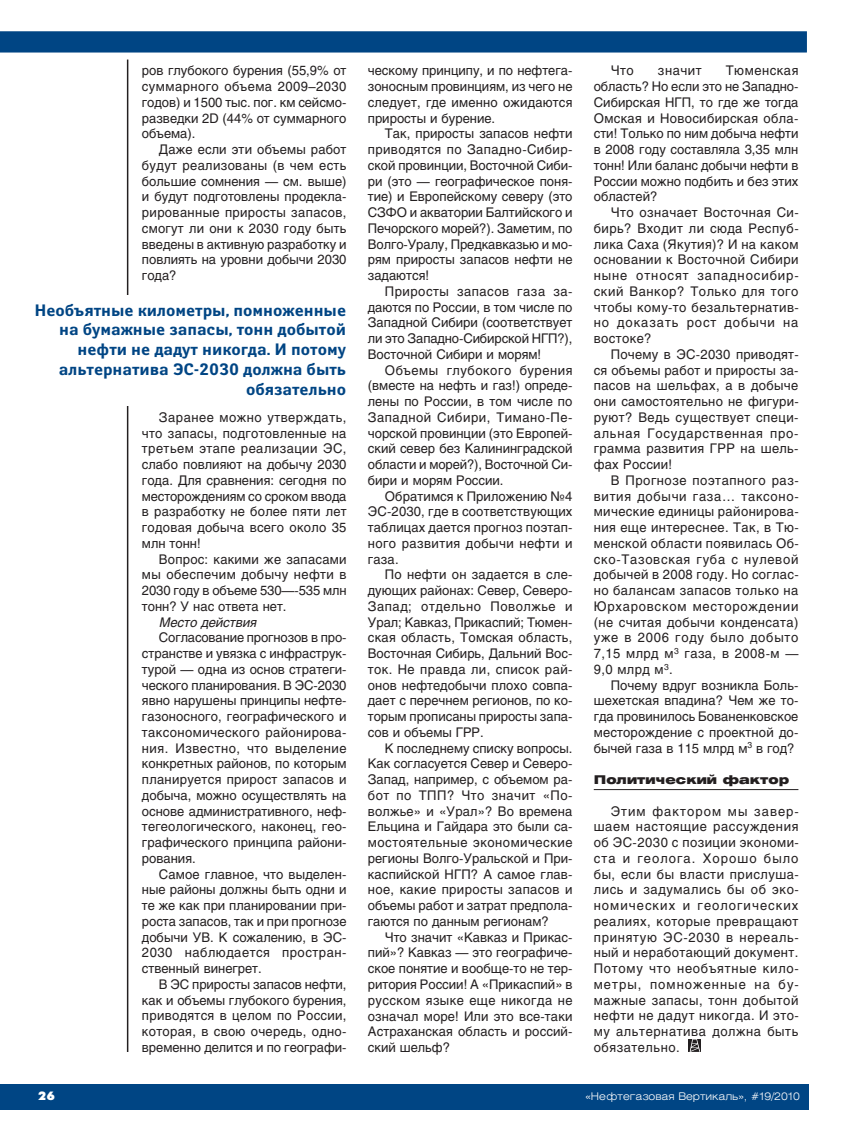
<style>
.page{position:relative;width:851px;height:1127px;background:#fff}
.page>*{position:absolute;margin:0;border:0;box-sizing:border-box;transform-origin:0 0}
.t1{font:700 16.5px/19.8px "Yanus C";color:#004584;text-align:right}
.t2{font:13.2px/15.8px "Helios";color:#231f20;text-align:justify}
.t3{font:italic 13.2px "Helios";color:#231f20}
.t4{font:900 12px "Helios Ext";letter-spacing:.005em;color:#231f20}
.t5{font:12px "Futura Futuris XC";color:#fff}
.t6{font:300 10.5px "Helios Ext";color:#fff}
</style>
<div class="page">
<div style="left:0;top:1084px;width:808px;height:26px;background:#004584"></div>
<hr style="left:593px;top:789px;width:205px;height:1px;background:#231f20">
<div style="left:688px;top:1039px;width:13px;height:12px;background:#231f20"></div>
<svg style="left:689px;top:1039px;width:11px;height:13px"></svg>
<svg style="left:0;top:31px;width:807px;height:22px;background:#084b88"></svg>
<hr style="left:127px;top:60px;width:1px;height:992px;background:#231f20">
<div style="left:34px;top:296px;width:312px;height:110px;background:#fff"></div>
<p class="t2" style="left:142px;top:64px;width:206px">ров глубокого бурения (55,9% от суммарного объема 2009–2030 годов) и 1500 тыс. пог. км сейсмо&shy;разведки 2D (44% от суммарного объема).</p>
<p class="t2" style="left:142px;top:143px;width:206px;text-indent:17px">Даже если эти объемы работ будут реализованы (в чем есть большие сомнения — см. выше) и будут подготовлены продекла&shy;рированные приросты запасов, смогут ли они к 2030 году быть введены в активную разработку и повлиять на уровни добычи 2030 года?</p>
<p class="t1" style="left:34px;top:301px;width:313px">Необъятные километры, помноженные на бумажные запасы, тонн добытой нефти не дадут никогда. И потому альтернатива ЭС-2030 должна быть обязательно</p>
<p class="t5" style="left:38px;top:1091px;width:18px">26</p>
<p class="t2" style="left:142px;top:411px;width:206px;text-indent:17px">Заранее можно утверждать, что запасы, подготовленные на третьем этапе реализации ЭС, слабо повлияют на добычу 2030 года. Для сравнения: сегодня по месторождениям со сроком ввода в разработку не более пяти лет годовая добыча всего около 35 млн тонн!</p>
<p class="t2" style="left:142px;top:552px;width:206px;text-indent:17px">Вопрос: какими же запасами мы обеспечим добычу нефти в 2030 году в объеме 530—-535 млн тонн? У нас ответа нет.</p>
<p class="t3" style="left:159px;top:617px;width:101px">Место действия</p>
<p class="t2" style="left:142px;top:631px;width:206px;text-indent:17px">Согласование прогнозов в про&shy;странстве и увязка с инфраструк&shy;турой — одна из основ стратеги&shy;ческого планирования. В ЭС-2030 явно нарушены принципы нефте&shy;газоносного, географического и таксономического районирова&shy;ния. Известно, что выделение конкретных районов, по которым планируется прирост запасов и добыча, можно осуществлять на основе административного, неф&shy;тегеологического, наконец, гео&shy;графического принципа райони&shy;рования.</p>
<p class="t2" style="left:142px;top:867px;width:206px;text-indent:17px">Самое главное, что выделен&shy;ные районы должны быть одни и те же как при планировании при&shy;роста запасов, так и при прогнозе добычи УВ. К сожалению, в ЭС-2030 наблюдается простран&shy;ственный винегрет.</p>
<p class="t2" style="left:142px;top:978px;width:206px;text-indent:17px">В ЭС приросты запасов нефти, как и объемы глубокого бурения, приводятся в целом по России, которая, в свою очередь, одно&shy;временно делится и по географи-</p>
<p class="t2" style="left:368px;top:64px;width:206px">ческому принципу, и по нефтега&shy;зоносным провинциям, из чего не следует, где именно ожидаются приросты и бурение.</p>
<p class="t2" style="left:368px;top:127px;width:206px;text-indent:17px">Так, приросты запасов нефти приводятся по Западно-Сибир&shy;ской провинции, Восточной Сиби&shy;ри (это — географическое поня&shy;тие) и Европейскому северу (это СЗФО и акватории Балтийского и Печорского морей?). Заметим, по Волго-Уралу, Предкавказью и мо&shy;рям приросты запасов нефти не задаются!</p>
<p class="t2" style="left:368px;top:285px;width:206px;text-indent:17px">Приросты запасов газа за&shy;даются по России, в том числе по Западной Сибири (соответствует ли это Западно-Сибирской НГП?), Восточной Сибири и морям!</p>
<p class="t2" style="left:368px;top:363px;width:206px;text-indent:17px">Объемы глубокого бурения (вместе на нефть и газ!) опреде&shy;лены по России, в том числе по Западной Сибири, Тимано-Пе&shy;чорской провинции (это Европей&shy;ский север без Калининградской области и морей?), Восточной Си&shy;бири и морям России.</p>
<p class="t2" style="left:368px;top:489px;width:206px;text-indent:17px">Обратимся к Приложению №4<br>ЭС-2030, где в соответствующих таблицах дается прогноз поэтап&shy;ного развития добычи нефти и газа.</p>
<p class="t2" style="left:368px;top:568px;width:206px;text-indent:17px">По нефти он задается в сле&shy;дующих районах: Север, Северо-Запад; отдельно Поволжье и Урал; Кавказ, Прикаспий; Тюмен&shy;ская область, Томская область, Восточная Сибирь, Дальний Вос&shy;ток. Не правда ли, список рай&shy;онов нефтедобычи плохо совпа&shy;дает с перечнем регионов, по ко&shy;торым прописаны приросты запа&shy;сов и объемы ГРР.</p>
<p class="t2" style="left:368px;top:741px;width:206px;text-indent:17px">К последнему списку вопросы.<br>Как согласуется Север и Северо-Запад, например, с объемом ра&shy;бот по ТПП? Что значит «По&shy;волжье» и «Урал»? Во времена Ельцина и Гайдара это были са&shy;мостоятельные экономические регионы Волго-Уральской и При&shy;каспийской НГП? А самое глав&shy;ное, какие приросты запасов и объемы работ и затрат предпола&shy;гаются по данным регионам?</p>
<p class="t2" style="left:368px;top:930px;width:206px;text-indent:17px">Что значит «Кавказ и Прикас&shy;пий»? Кавказ — это географиче&shy;ское понятие и вообще-то не тер&shy;ритория России! А «Прикаспий» в русском языке еще никогда не означал море! Или это все-таки Астраханская область и россий&shy;ский шельф?</p>
<p class="t2" style="left:593px;top:64px;width:206px;text-indent:132px">Тюменская область? Но если это не Западно-Сибирская НГП, то где же тогда Омская и Новосибирская обла&shy;сти! Только по ним добыча нефти в 2008 году составляла 3,35 млн тонн! Или баланс добычи нефти в России можно подбить и без этих областей?</p>
<p class="t2" style="left:593px;top:206px;width:206px;text-indent:17px">Что означает Восточная Си&shy;бирь? Входит ли сюда Респуб&shy;лика Саха (Якутия)? И на каком основании к Восточной Сибири ныне относят западносибир&shy;ский Ванкор? Только для того чтобы кому-то безальтернатив&shy;но доказать рост добычи на востоке?</p>
<p class="t2" style="left:593px;top:348px;width:206px;text-indent:17px">Почему в ЭС-2030 приводят&shy;ся объемы работ и приросты за&shy;пасов на шельфах, а в добыче они самостоятельно не фигури&shy;руют? Ведь существует специ&shy;альная Государственная про&shy;грамма развития ГРР на шель&shy;фах России!</p>
<p class="t2" style="left:593px;top:474px;width:206px;text-indent:17px">В Прогнозе поэтапного раз&shy;вития добычи газа… таксоно&shy;мические единицы районирова&shy;ния еще интереснее. Так, в Тю&shy;менской области появилась Об&shy;ско-Тазовская губа с нулевой добычей в 2008 году. Но соглас&shy;но балансам запасов только на Юрхаровском месторождении (не считая добычи конденсата) уже в 2006 году было добыто 7,15 млрд м<sup>3</sup> газа, в 2008-м — 9,0 млрд м<sup>3</sup>.</p>
<p class="t2" style="left:593px;top:678px;width:206px;text-indent:17px">Почему вдруг возникла Боль&shy;шехетская впадина? Чем же то&shy;гда провинилось Бованенковское месторождение с проектной до&shy;бычей газа в 115 млрд м<sup>3</sup> в год?</p>
<p class="t4" style="left:593px;top:775px;width:197px">Политический фактор</p>
<p class="t2" style="left:593px;top:804px;width:207px;text-indent:17px">Этим фактором мы завер&shy;шаем настоящие рассуждения об ЭС-2030 с позиции экономи&shy;ста и геолога. Хорошо было бы, если бы власти прислуша&shy;лись и задумались бы об эко&shy;номических и геологических реалиях, которые превращают принятую ЭС-2030 в нереаль&shy;ный и неработающий документ.<br>Потому что необъятные кило&shy;метры, помноженные на бу&shy;мажные запасы, тонн добытой нефти не дадут никогда. И это&shy;му альтернатива должна быть обязательно.</p>
<p class="t2" style="left:610px;top:64px;width:25px">Что</p>
<p class="t2" style="left:658px;top:64px;width:45px">значит</p>
<p class="t6" style="left:585px;top:1092px;width:216px">«Нефтегазовая Вертикаль», #19/2010</p>
</div>
